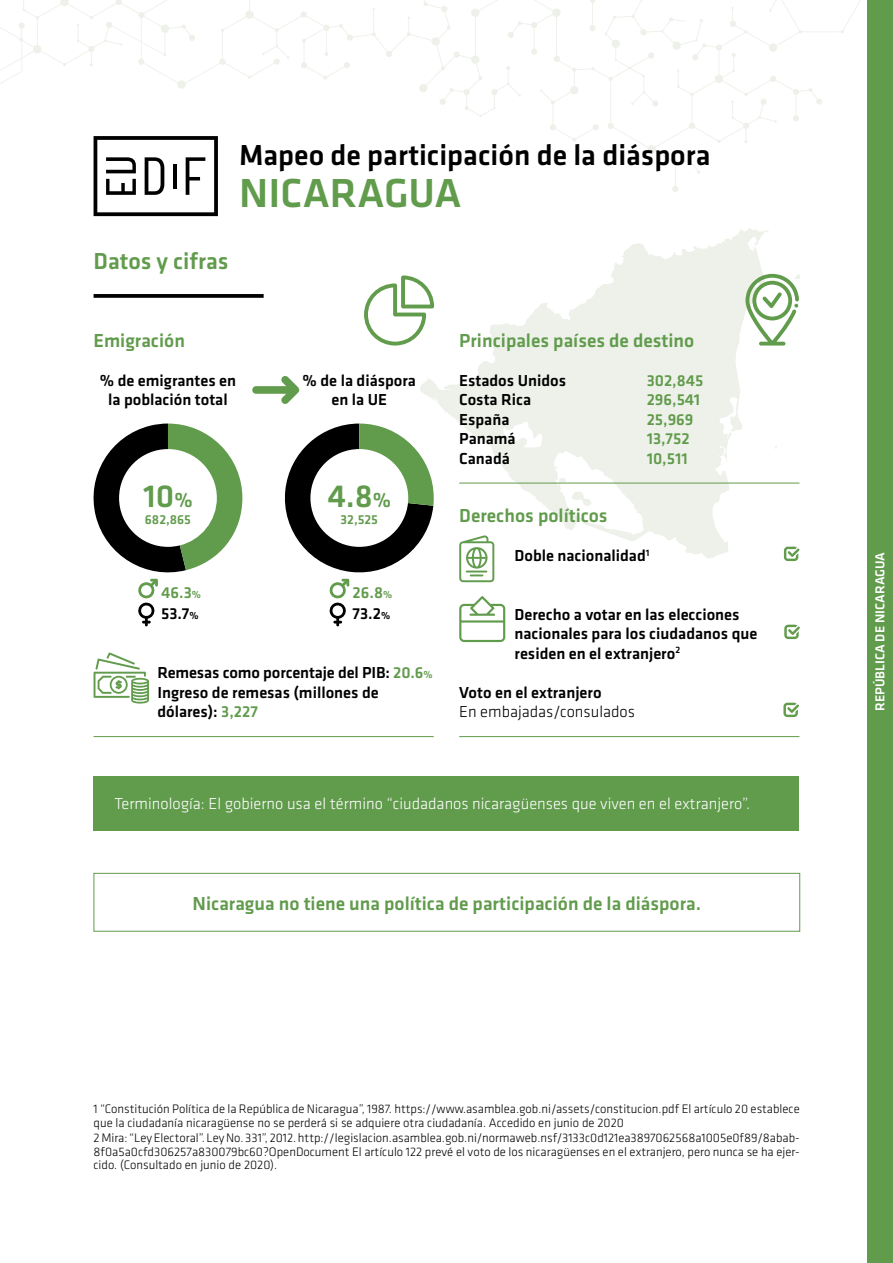
<style>
.page{position:relative;width:893px;height:1263px;background:#fff}
.page>*{position:absolute;margin:0;border:0;box-sizing:border-box;transform-origin:0 0}
.t1{font:500 42px "Klavika";color:#619b4c}
.t2{font:500 33px "Klavika";color:#619b4c}
.t3{font:500 30px "Klavika";color:#000}
.t4{font:500 24px "Klavika";color:#619b4c}
.t5{font:500 19.5px "Klavika";color:#619b4c}
.t6{font:500 16.5px/19.5px "Klavika";color:#000}
.t7{font:300 16.5px "Klavika";color:#fff}
.t8{font:500 16.5px/19.5px "Klavika";color:#619b4c}
.t9{font:300 16.5px "Klavika";color:#000}
.t10{font:500 13.5px "Klavika";color:#fff}
.t11{font:500 13.5px "Klavika";color:#619b4c}
.t12{font:300 12.75px/13.5px "Klavika";color:#000}
.s1{font-size:21px}
.s2{font-size:10.5px}
.s3{color:#000}
.s4{font-size:10.5px;color:#000}
.s5{color:#619b4c}
.s6{font-size:10.5px;color:#619b4c}
</style>
<div class="page">
<div style="left:867px;top:0;width:26px;height:1263px;background:#619b4c"></div>
<svg style="left:420px;top:228px;width:380px;height:331px"></svg>
<hr style="left:459px;top:483px;width:340px;height:1px;background:#619b4c">
<svg style="left:745px;top:274px;width:54px;height:71px"></svg>
<svg style="left:364px;top:275px;width:70px;height:70px"></svg>
<svg style="left:94px;top:423px;width:148px;height:203px"></svg>
<svg style="left:285px;top:424px;width:149px;height:202px"></svg>
<svg style="left:94px;top:652px;width:55px;height:51px"></svg>
<svg style="left:0;top:0;width:861px;height:216px"></svg>
<hr style="left:173px;top:164px;width:4px;height:25px;background:#000">
<div style="left:94px;top:873px;width:706px;height:59px;border:1px solid #619b4c"></div>
<svg style="left:784px;top:547px;width:15px;height:14px"></svg>
<svg style="left:459px;top:535px;width:35px;height:47px"></svg>
<svg style="left:459px;top:596px;width:46px;height:46px"></svg>
<svg style="left:252px;top:376px;width:48px;height:28px"></svg>
<svg style="left:94px;top:294px;width:170px;height:4px"></svg>
<hr style="left:94px;top:736px;width:340px;height:1px;background:#619b4c">
<hr style="left:459px;top:736px;width:340px;height:1px;background:#619b4c">
<div style="left:93px;top:776px;width:706px;height:54px;background:#619b4c"></div>
<svg style="left:784px;top:625px;width:16px;height:14px"></svg>
<svg style="left:783px;top:703px;width:16px;height:14px"></svg>
<h3 class="t3" style="left:239px;top:135px;width:473px">Mapeo de participación de la diáspora</h3>
<h1 class="t1" style="left:239px;top:165px;width:224px">NICARAGUA</h1>
<h3 class="t4" style="left:94px;top:244px;width:137px">Datos y cifras</h3>
<h3 class="t5" style="left:94px;top:327px;width:93px">Emigración</h3>
<p class="t6" style="left:100px;top:370px;width:138px;text-align:center">% de emigrantes en la población total</p>
<p class="t6" style="left:303px;top:370px;width:115px;text-align:center">% de la diáspora en la UE</p>
<h2 class="t2" style="left:143px;top:474px;width:51px">10<span class="s1">%</span></h2>
<h2 class="t2" style="left:327px;top:474px;width:65px">4.8<span class="s1">%</span></h2>
<p class="t11" style="left:145px;top:510px;width:48px">682,865</p>
<p class="t11" style="left:341px;top:510px;width:39px">32,525</p>
<p class="t8" style="left:161px;top:582px;width:41px;line-height:20.1px">46.3<span class="s2">%<br></span><span class="s3">53.7</span><span class="s4">%</span></p>
<p class="t8" style="left:353px;top:582px;width:41px;line-height:20.2px">26.8<span class="s2">%<br></span><span class="s3">73.2</span><span class="s4">%</span></p>
<p class="t6" style="left:157px;top:662px;width:277px">Remesas como porcentaje del PIB: <span class="s5">20.6</span><span class="s6">%<br></span>Ingreso de remesas (millones de dólares): <span class="s5">3,227</span></p>
<h3 class="t5" style="left:459px;top:327px;width:237px">Principales países de destino</h3>
<p class="t6" style="left:459px;top:370px;width:108px">Estados Unidos<br>Costa Rica<br>España<br>Panamá<br>Canadá</p>
<p class="t8" style="left:647px;top:370px;width:58px">302,845<br>296,541<br>25,969<br>13,752<br>10,511</p>
<h3 class="t5" style="left:459px;top:502px;width:150px">Derechos políticos</h3>
<p class="t6" style="left:514px;top:545px;width:137px">Doble nacionalidad<sup>1</sup></p>
<p class="t6" style="left:514px;top:604px;width:244px">Derecho a votar en las elecciones nacionales para los ciudadanos que residen en el extranjero<sup>2</sup></p>
<p class="t6" style="left:459px;top:682px;width:144px">Voto en el extranjero</p>
<p class="t9" style="left:459px;top:702px;width:177px">En embajadas/consulados</p>
<p class="t7" style="left:114px;top:794px;width:637px">Terminología: El gobierno usa el término “ciudadanos nicaragüenses que viven en el extranjero”.</p>
<h3 class="t5" style="left:193px;top:890px;width:510px">Nicaragua no tiene una política de participación de la diáspora.</h3>
<p class="t10" style="left:871px;top:711px;width:161px;rotate:-90deg">REPÚBLICA DE NICARAGUA</p>
<p class="t12" style="left:94px;top:1102px;width:708px">1 “Constitución Política de la República de Nicaragua”, 1987. https://www.asamblea.gob.ni/assets/constitucion.pdf El artículo 20 establece que la ciudadanía nicaragüense no se perderá si se adquiere otra ciudadanía. Accedido en junio de 2020</p>
<p class="t12" style="left:94px;top:1131px;width:708px;text-align:justify">2 Mira: “Ley Electoral”. Ley No. 331”, 2012. http://legislacion.asamblea.gob.ni/normaweb.nsf/3133c0d121ea3897062568a1005e0f89/8abab-8f0a5a0cfd306257a830079bc60?OpenDocument El artículo 122 prevé el voto de los nicaragüenses en el extranjero, pero nunca se ha ejer&shy;cido. (Consultado en junio de 2020).</p>
</div>
